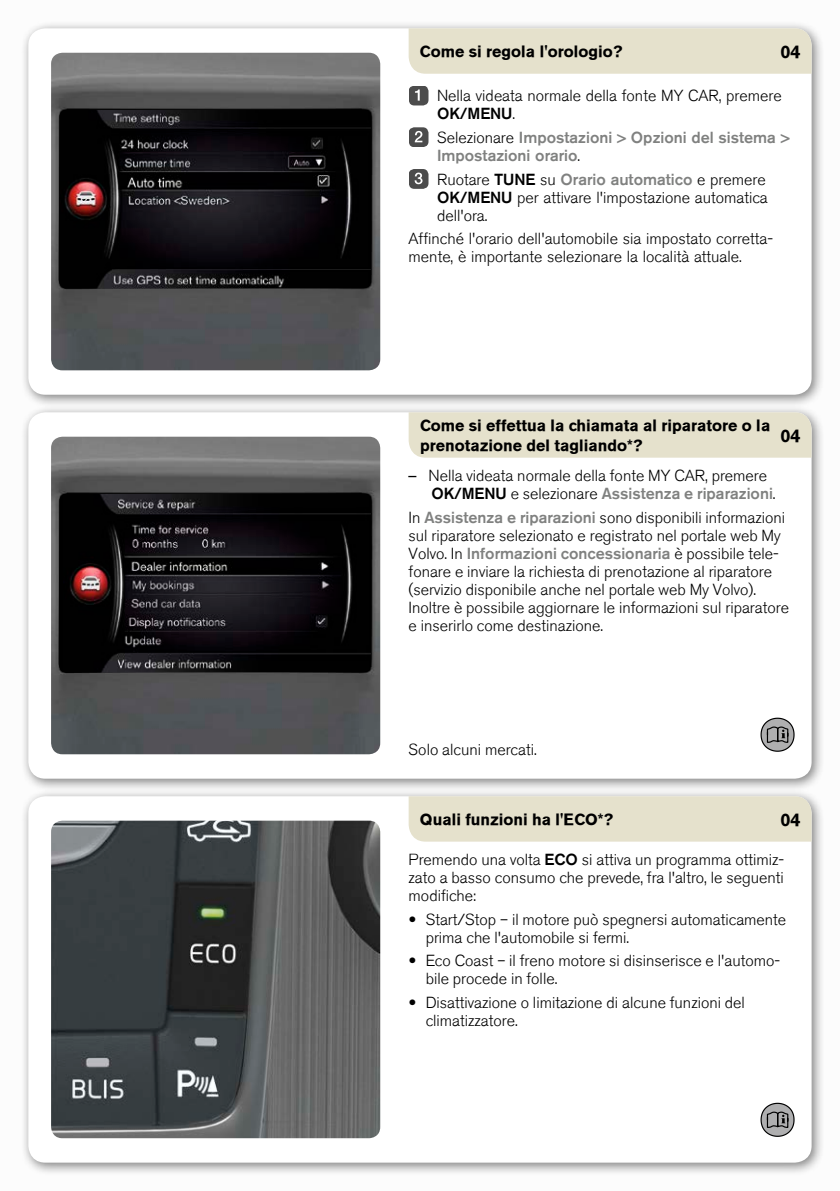
<style>
.page{position:relative;width:840px;height:1191px;background:#fff}
.page>*{position:absolute;margin:0;border:0;box-sizing:border-box;transform-origin:0 0}
.t1{font:700 18px "Volvo Sans";color:#000}
.t2{font:300 16px/18px "Volvo Sans";color:#000}
.t3{font:700 16px/19.2px "Volvo Sans";color:#000}
.t4{font:300 16px/18px "Volvo Sans";color:#808180}
.s1{font-style:inherit}
.s2{color:#000}
.s3{color:#808180}
.s4{font-family:"Helvetica Neue ECG";font-weight:400}
</style>
<div class="page">
<div style="left:20px;top:20px;width:804px;height:388px;background:#000;opacity:.5"></div>
<div style="left:28px;top:28px;width:783px;height:367px;background:#fff;border-radius:17px"></div>
<div style="left:20px;top:404px;width:804px;height:388px;background:#000;opacity:.5"></div>
<div style="left:28px;top:412px;width:783px;height:366px;background:#fff;border-radius:17px"></div>
<div style="left:20px;top:788px;width:804px;height:388px;background:#000;opacity:.5"></div>
<div style="left:28px;top:796px;width:783px;height:366px;background:#fff;border-radius:17px"></div>
<div style="left:408px;top:28px;width:403px;height:46px;background:#e5e1cc"></div>
<img style="left:51px;top:53px;width:329px;height:317px">
<hr style="left:67px;top:109px;width:294px;height:1px;background:#000">
<img style="left:51px;top:437px;width:329px;height:317px">
<hr style="left:67px;top:493px;width:294px;height:1px;background:#000">
<div style="left:408px;top:412px;width:403px;height:46px;background:#e5e1cc"></div>
<img style="left:51px;top:820px;width:329px;height:318px">
<div style="left:408px;top:796px;width:403px;height:45px;background:#e5e1cc"></div>
<svg style="left:760px;top:1102px;width:34px;height:34px"></svg>
<svg style="left:409px;top:86px;width:19px;height:19px"></svg>
<svg style="left:409px;top:127px;width:19px;height:20px"></svg>
<svg style="left:409px;top:169px;width:19px;height:20px"></svg>
<svg style="left:760px;top:717px;width:34px;height:34px"></svg>
<p class="t3" style="left:420px;top:42px;width:204px">Come si regola l'orologio?</p>
<p class="t1" style="left:780px;top:41px;width:22px">04</p>
<p class="t2" style="left:437px;top:87px;width:346px">Nella videata normale della fonte MY CAR, premere<br><span class="s1">OK/MENU</span>.</p>
<p class="t4" style="left:437px;top:128px;width:354px"><span class="s2">Selezionare</span> Impostazioni &gt; Opzioni del sistema &gt;<br>Impostazioni orario<span class="s2">.</span></p>
<p class="t2" style="left:437px;top:170px;width:332px">Ruotare <span class="s1">TUNE</span> su <span class="s3">Orario automatico</span> e premere<br><span class="s1">OK/MENU</span> per attivare l'impostazione automatica dell'ora.</p>
<p class="t2" style="left:408px;top:230px;width:366px">Affinché l'orario dell'automobile sia impostato corretta&shy;mente, è importante selezionare la località attuale.</p>
<p class="t3" style="left:420px;top:416px;width:351px">Come si effettua la chiamata al riparatore o la prenotazione del tagliando*?</p>
<p class="t1" style="left:780px;top:425px;width:22px">04</p>
<p class="t2" style="left:431px;top:466px;width:345px;text-indent:-23px"><span class="s4">–</span> Nella videata normale della fonte MY CAR, premere<br><span class="s1">OK/MENU</span> e selezionare <span class="s3">Assistenza e riparazioni</span>.</p>
<p class="t2" style="left:408px;top:508px;width:381px">In <span class="s3">Assistenza e riparazioni</span> sono disponibili informazioni sul riparatore selezionato e registrato nel portale web My Volvo. In <span class="s3">Informazioni concessionaria</span> è possibile tele&shy;fonare e inviare la richiesta di prenotazione al riparatore (servizio disponibile anche nel portale web My Volvo).<br>Inoltre è possibile aggiornare le informazioni sul riparatore e inserirlo come destinazione.</p>
<p class="t2" style="left:408px;top:740px;width:130px">Solo alcuni mercati.</p>
<p class="t3" style="left:420px;top:810px;width:195px">Quali funzioni ha l'ECO*?</p>
<p class="t1" style="left:780px;top:809px;width:22px">04</p>
<p class="t2" style="left:408px;top:850px;width:377px;text-align:justify">Premendo una volta <span class="s1">ECO</span> si attiva un programma ottimiz&shy;zato a basso consumo che prevede, fra l'altro, le seguenti modifiche:</p>
<p class="t2" style="left:425px;top:910px;width:362px;text-indent:-17px"><span class="s4">•</span> Start/Stop – il motore può spegnersi automaticamente prima che l'automobile si fermi.</p>
<p class="t2" style="left:425px;top:952px;width:356px;text-indent:-17px"><span class="s4">•</span> Eco Coast – il freno motore si disinserisce e l'automo&shy;bile procede in folle.</p>
<p class="t2" style="left:425px;top:993px;width:320px;text-indent:-17px"><span class="s4">•</span> Disattivazione o limitazione di alcune funzioni del climatizzatore.</p>
</div>
